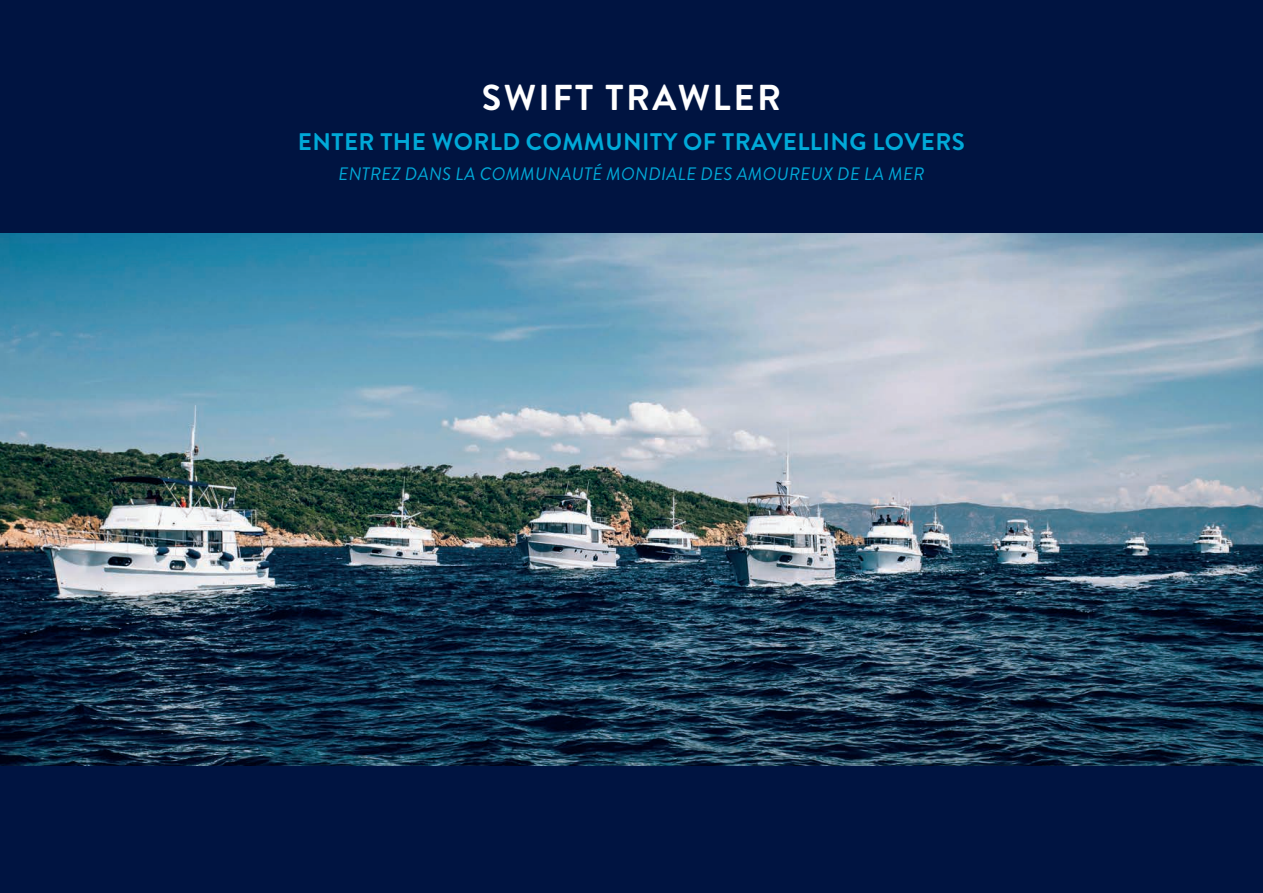
<style>
.page{position:relative;width:1263px;height:893px;background:#001441}
.page>*{position:absolute;margin:0;border:0;box-sizing:border-box;transform-origin:0 0}
.t1{font:700 36px "Brandon Grotesque";letter-spacing:.07em;color:#fff}
.t2{font:700 24px "Brandon Grotesque";letter-spacing:.02em;color:#00a9d8}
.t3{font:italic 18px "Brandon Grotesque";letter-spacing:.02em;color:#00a9d8}
</style>
<div class="page">
<img style="left:0;top:234px;width:1263px;height:531px">
<h1 class="t1" style="left:482px;top:77px;width:301px">SWIFT TRAWLER</h1>
<h2 class="t2" style="left:298px;top:127px;width:668px">ENTER THE WORLD COMMUNITY OF TRAVELLING LOVERS</h2>
<p class="t3" style="left:338px;top:164px;width:587px">ENTREZ DANS LA COMMUNAUTÉ MONDIALE DES AMOUREUX DE LA MER</p>
</div>
